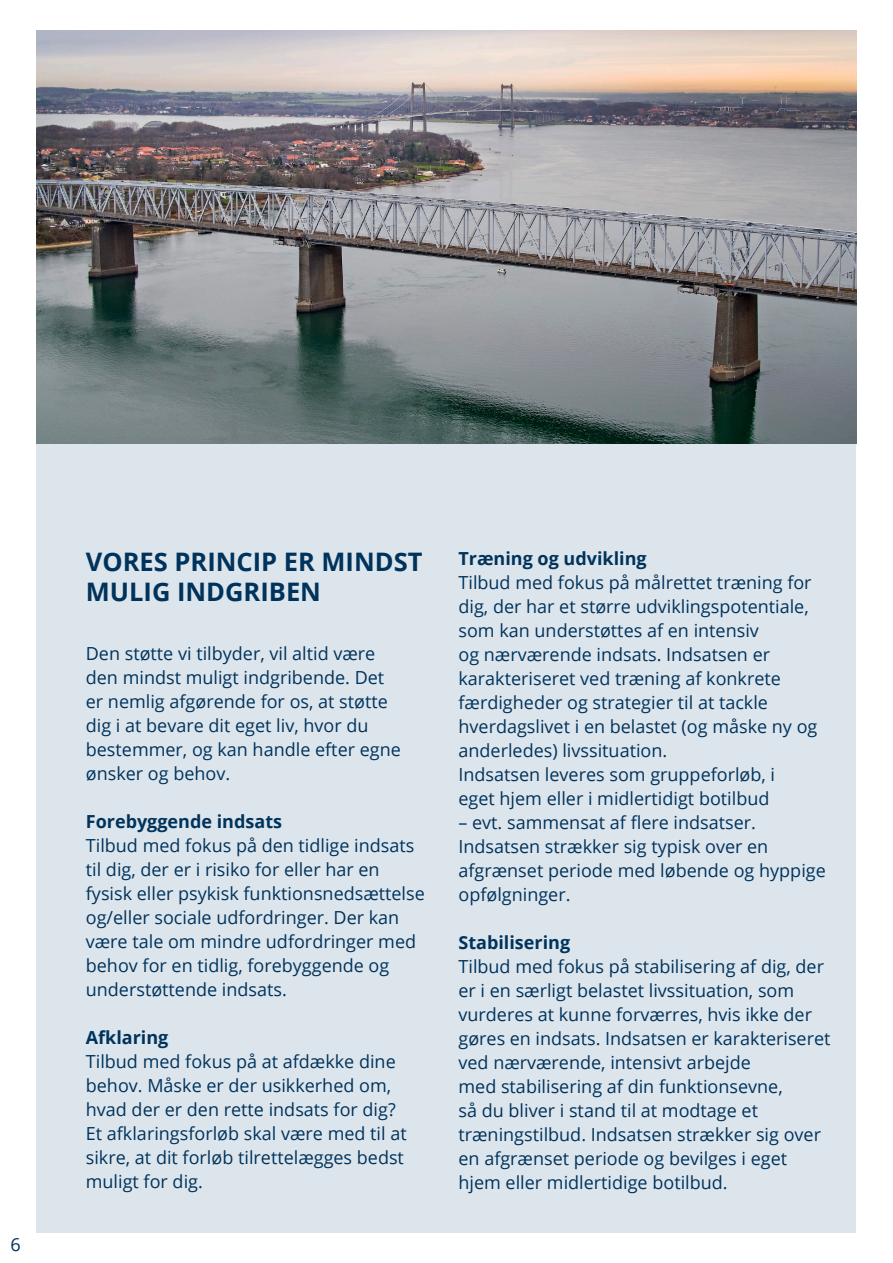
<style>
.page{position:relative;width:893px;height:1263px;background:#fff}
.page>*{position:absolute;margin:0;border:0;box-sizing:border-box;transform-origin:0 0}
.t1{font:700 25.5px/30.6px "Open Sans";color:#00335c}
.t2{font:18px/24px "Open Sans";color:#00335c}
.t3{font:700 18px "Open Sans";color:#00335c}
</style>
<div class="page">
<div style="left:37px;top:443px;width:819px;height:789px;background:#dde5ec"></div>
<img style="left:37px;top:31px;width:819px;height:412px">
<p class="t2" style="left:10px;top:1232px;width:12px">6</p>
<p class="t1" style="left:86px;top:545px;width:338px">VORES PRINCIP ER MINDST<br>MULIG INDGRIBEN</p>
<p class="t2" style="left:86px;top:641px;width:317px">Den støtte vi tilbyder, vil altid være den mindst muligt indgribende. Det er nemlig afgørende for os, at støtte dig i at bevare dit eget liv, hvor du bestemmer, og kan handle efter egne ønsker og behov.</p>
<p class="t3" style="left:86px;top:808px;width:198px">Forebyggende indsats</p>
<p class="t2" style="left:86px;top:833px;width:341px">Tilbud med fokus på den tidlige indsats til dig, der er i risiko for eller har en fysisk eller psykisk funktionsnedsættelse og/eller sociale udfordringer. Der kan være tale om mindre udfordringer med behov for en tidlig, forebyggende og understøttende indsats.</p>
<p class="t3" style="left:86px;top:1024px;width:84px">Afklaring</p>
<p class="t2" style="left:86px;top:1049px;width:311px">Tilbud med fokus på at afdække dine behov. Måske er der usikkerhed om, hvad der er den rette indsats for dig?</p>
<p class="t2" style="left:86px;top:1121px;width:322px">Et afklaringsforløb skal være med til at sikre, at dit forløb tilrettelægges bedst muligt for dig.</p>
<p class="t3" style="left:458px;top:546px;width:190px">Træning og udvikling</p>
<p class="t2" style="left:458px;top:570px;width:360px">Tilbud med fokus på målrettet træning for dig, der har et større udviklingspotentiale, som kan understøttes af en intensiv<br>og nærværende indsats. Indsatsen er karakteriseret ved træning af konkrete færdigheder og strategier til at tackle hverdagslivet i en belastet (og måske ny og anderledes) livssituation.</p>
<p class="t2" style="left:458px;top:762px;width:318px">Indsatsen leveres som gruppeforløb, i eget hjem eller i midlertidigt botilbud</p>
<p class="t2" style="left:458px;top:810px;width:369px">– evt. sammensat af flere indsatser.<br>Indsatsen strækker sig typisk over en afgrænset periode med løbende og hyppige opfølgninger.</p>
<p class="t3" style="left:458px;top:930px;width:113px">Stabilisering</p>
<p class="t2" style="left:458px;top:954px;width:373px">Tilbud med fokus på stabilisering af dig, der er i en særligt belastet livssituation, som vurderes at kunne forværres, hvis ikke der gøres en indsats. Indsatsen er karakteriseret ved nærværende, intensivt arbejde<br>med stabilisering af din funktionsevne,<br>så du bliver i stand til at modtage et træningstilbud. Indsatsen strækker sig over en afgrænset periode og bevilges i eget hjem eller midlertidige botilbud.</p>
</div>
